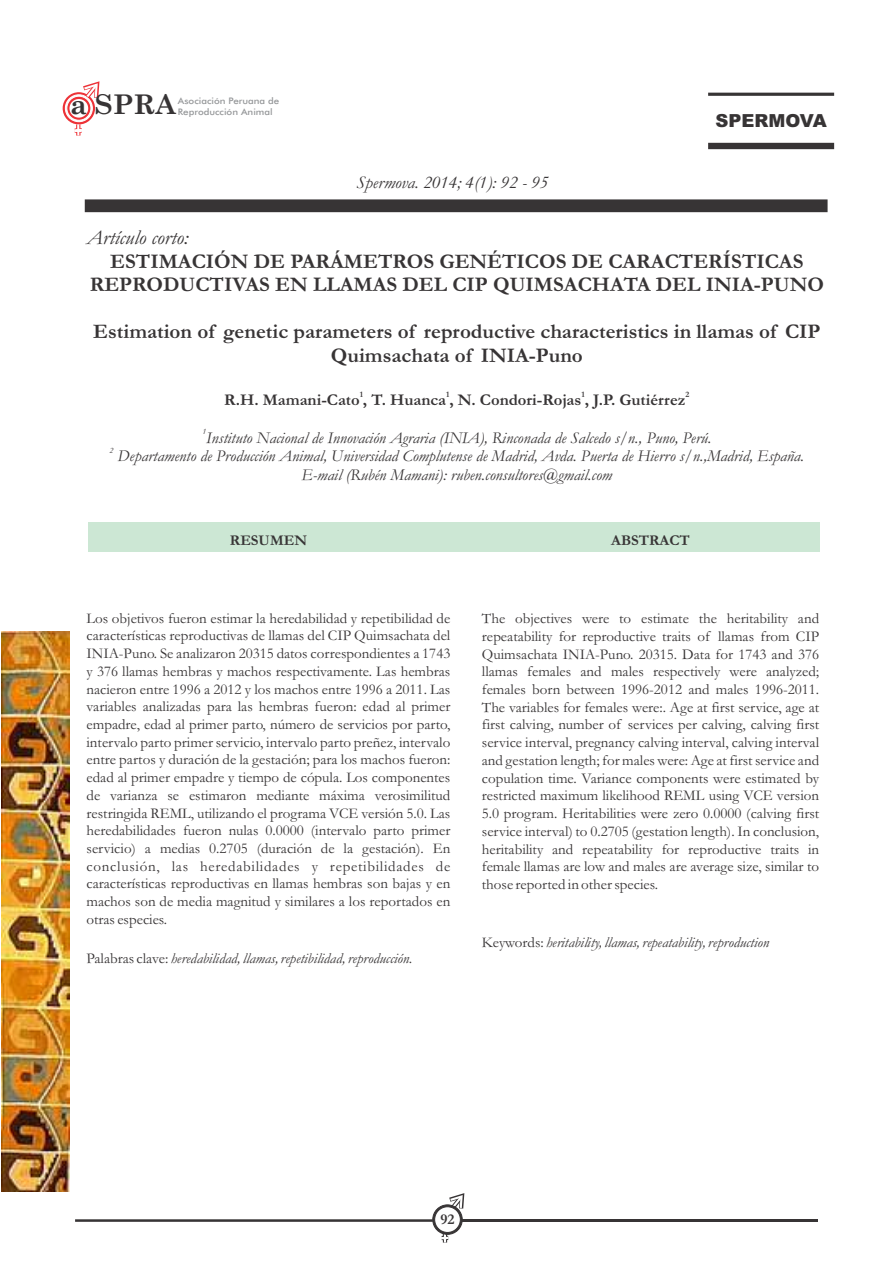
<style>
.page{position:relative;width:893px;height:1263px;background:#fff}
.page>*{position:absolute;margin:0;border:0;box-sizing:border-box;transform-origin:0 0}
.t1{font:700 27px "Century Schoolbook";color:#373435}
.t2{font:700 21px/23.5px "Garamond";color:#373435;text-align:center}
.t3{font:italic 21px "Garamond";color:#373435}
.t4{font:italic 18px "Garamond";color:#373435}
.t5{font:900 18px "Arial";color:#373435}
.t6{font:italic 16.5px/18.6px "Garamond";color:#373435;text-align:center}
.t7{font:700 16.5px "Garamond";color:#373435}
.t8{font:15px/17.7px "Garamond";color:#373435;text-align:justify}
.t9{font:italic 15px "Garamond";color:#373435}
.t10{font:700 15px "Garamond";color:#373435}
.t11{font:500 9px "Futura BT";color:#96989a;scale:1.08 1}
.t12{font:700 8.25px "Garamond";color:#373435}
.t13{font:italic 8.25px "Garamond";color:#373435}
.s1{font-style:normal}
</style>
<div class="page">
<div style="left:88px;top:522px;width:731px;height:29px;background:#cce7d4"></div>
<hr style="left:708px;top:93px;width:126px;height:3px;background:#373435">
<div style="left:708px;top:143px;width:126px;height:6px;background:#373435"></div>
<div style="left:85px;top:199px;width:743px;height:13px;background:#373435"></div>
<svg style="left:64px;top:81px;width:36px;height:54px"></svg>
<svg style="left:75px;top:1219px;width:357px;height:3px"></svg>
<hr style="left:462px;top:1219px;width:356px;height:3px;background:#373435">
<svg style="left:440px;top:1233px;width:9px;height:9px"></svg>
<svg style="left:449px;top:1193px;width:16px;height:20px"></svg>
<svg style="left:432px;top:1204px;width:31px;height:31px"></svg>
<div style="left:434px;top:1206px;width:27px;height:27px;background:#fefefe;border:1px solid #373435;border-radius:50%"></div>
<img style="left:1px;top:632px;width:69px;height:560px">
<h1 class="t1" style="left:71px;top:94px;width:107px">a SPRA</h1>
<p class="t11" style="left:178px;top:97px;width:95px">Asociación Peruana de</p>
<p class="t11" style="left:178px;top:108px;width:89px">Reproducción Animal</p>
<p class="t4" style="left:357px;top:176px;width:193px">Spermova. 2014; 4(1): 92 - 95</p>
<p class="t5" style="left:715px;top:114px;width:113px">SPERMOVA</p>
<h2 class="t3" style="left:87px;top:230px;width:103px">Artículo corto:</h2>
<h2 class="t2" style="left:90px;top:252px;width:736px">ESTIMACIÓN DE PARÁMETROS GENÉTICOS DE CARACTERÍSTICAS<br>REPRODUCTIVAS EN LLAMAS DEL CIP QUIMSACHATA DEL INIA-PUNO</h2>
<h2 class="t2" style="left:93px;top:322px;width:729px">Estimation of genetic parameters of reproductive characteristics in llamas of CIP<br>Quimsachata of INIA-Puno</h2>
<p class="t12" style="left:360px;top:392px;width:5px">1</p>
<p class="t12" style="left:446px;top:392px;width:5px">1</p>
<p class="t12" style="left:581px;top:392px;width:5px">1</p>
<p class="t12" style="left:686px;top:392px;width:5px">2</p>
<p class="t7" style="left:224px;top:395px;width:463px">R.H. Mamani-Cato , T. Huanca , N. Condori-Rojas , J.P. Gutiérrez</p>
<p class="t13" style="left:202px;top:429px;width:5px">1</p>
<p class="t6" style="left:206px;top:430px;width:507px">Instituto Nacional de Innovación Agraria (INIA), Rinconada de Salcedo s/n., Puno, Perú.</p>
<p class="t13" style="left:110px;top:447px;width:5px">2</p>
<p class="t6" style="left:118px;top:449px;width:688px">Departamento de Producción Animal, Universidad Complutense de Madrid, Avda. Puerta de Hierro s/n.,Madrid, España.<br>E-mail (Rubén Mamani): ruben.consultores@gmail.com</p>
<p class="t10" style="left:230px;top:535px;width:79px">RESUMEN</p>
<p class="t8" style="left:87px;top:611px;width:365px">Los objetivos fueron estimar la heredabilidad y repetibilidad de características reproductivas de llamas del CIP Quimsachata del INIA-Puno. Se analizaron 20315 datos correspondientes a 1743 y 376 llamas hembras y machos respectivamente. Las hembras nacieron entre 1996 a 2012 y los machos entre 1996 a 2011. Las variables analizadas para las hembras fueron: edad al primer empadre, edad al primer parto, número de servicios por parto, intervalo parto primer servicio, intervalo parto preñez, intervalo entre partos y duración de la gestación; para los machos fueron: edad al primer empadre y tiempo de cópula. Los componentes de varianza se estimaron mediante máxima verosimilitud restringida REML, utilizando el programa VCE versión 5.0. Las heredabilidades fueron nulas 0.0000 (intervalo parto primer servicio) a medias 0.2705 (duración de la gestación). En conclusión, las heredabilidades y repetibilidades de características reproductivas en llamas hembras son bajas y en machos son de media magnitud y similares a los reportados en otras especies.</p>
<p class="t9" style="left:87px;top:953px;width:327px"><span class="s1">Palabras clave:</span> heredabilidad, llamas, repetibilidad, reproducción.</p>
<p class="t10" style="left:611px;top:536px;width:80px">ABSTRACT</p>
<p class="t8" style="left:482px;top:611px;width:339px">The objectives were to estimate the heritability and repeatability for reproductive traits of llamas from CIP Quimsachata INIA-Puno. 20315. Data for 1743 and 376 llamas females and males respectively were analyzed; females born between 1996-2012 and males 1996-2011.<br>The variables for females were:. Age at first service, age at first calving, number of services per calving, calving first service interval, pregnancy calving interval, calving interval and gestation length; for males were: Age at first service and copulation time. Variance components were estimated by restricted maximum likelihood REML using VCE version 5.0 program. Heritabilities were zero 0.0000 (calving first service interval) to 0.2705 (gestation length). In conclusion, heritability and repeatability for reproductive traits in female llamas are low and males are average size, similar to those reported in other species.</p>
<p class="t9" style="left:482px;top:937px;width:289px"><span class="s1">Keywords:</span> heritability, llamas, repeatability, reproduction</p>
<p class="t10" style="left:440px;top:1214px;width:16px">92</p>
</div>
